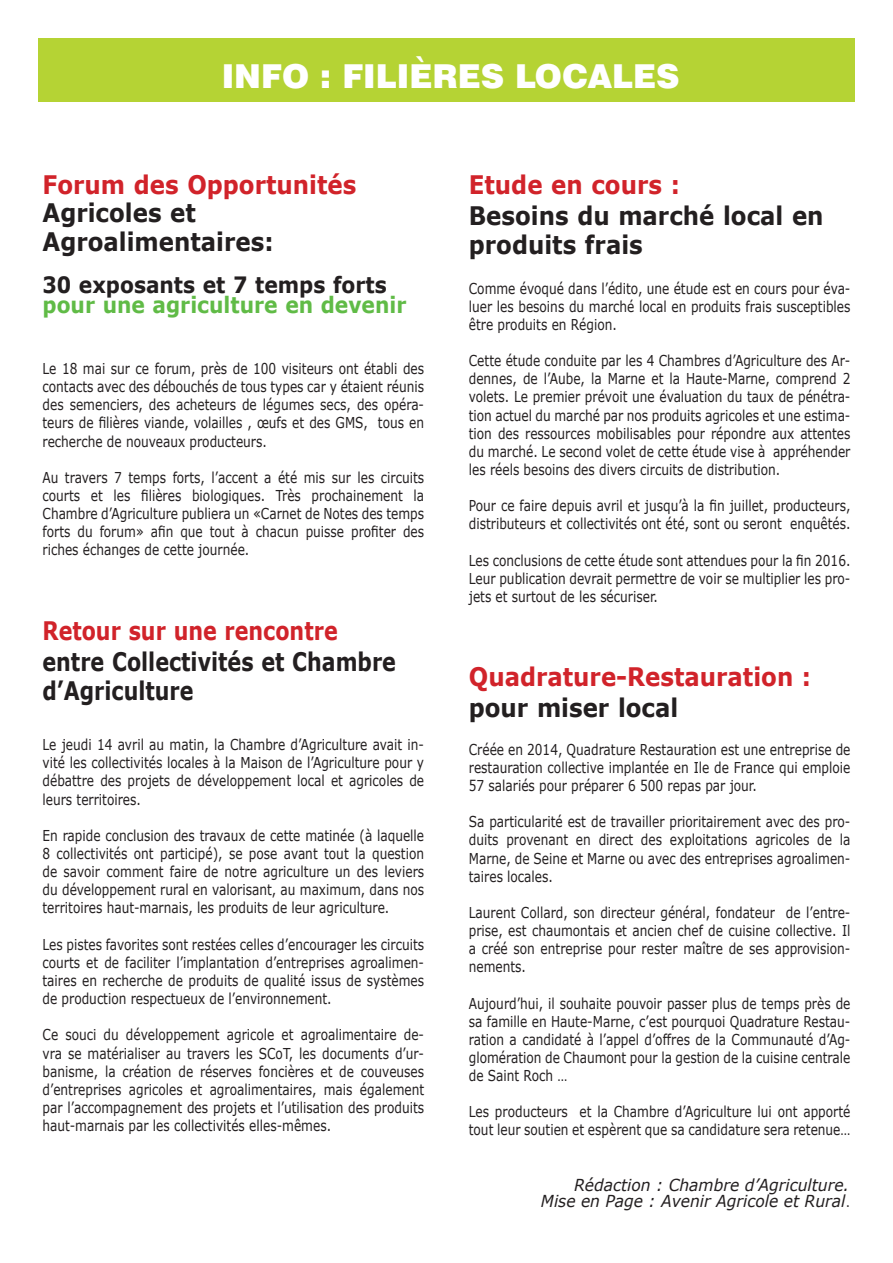
<style>
.page{position:relative;width:893px;height:1263px;background:#fff}
.page>*{position:absolute;margin:0;border:0;box-sizing:border-box;transform-origin:0 0}
.t1{font:900 33px "Swiss 721 BT";color:#fff}
.t2{font:700 25.5px/28.7px "Verdana";color:#231f20;scale:.9 1}
.t3{font:700 25.5px "Verdana";color:#d1232a;scale:.9 1}
.t4{font:700 25.5px/28.7px "Verdana";color:#231f20;scale:.81 1}
.t5{font:700 25.5px "Verdana";color:#d1232a;scale:.81 1}
.t6{font:700 22.5px "Verdana";color:#60bb46;scale:.9 1}
.t7{font:700 22.5px "Verdana";color:#231f20;scale:.9 1}
.t8{font:italic 16.5px/16.5px "Verdana";color:#231f20;text-align:right;scale:.94 1}
.t9{font:15px/18.1px "Verdana";color:#231f20;text-align:justify;scale:.81 1}
.s1{font-family:"Times";font-style:normal}
</style>
<div class="page">
<div style="left:38px;top:38px;width:817px;height:64px;background:#b5d334"></div>
<h1 class="t1" style="left:222px;top:56px;width:459px">INFO : FILIÈRES LOCALES</h1>
<h2 class="t3" style="left:43px;top:168px;width:350px">Forum des Opportunités</h2>
<h2 class="t2" style="left:43px;top:198px;width:258px">Agricoles et<br>Agroalimentaires:</h2>
<h3 class="t7" style="left:43px;top:270px;width:384px">30 exposants et 7 temps forts</h3>
<h3 class="t6" style="left:43px;top:291px;width:406px">pour une agriculture en devenir</h3>
<p class="t9" style="left:43px;top:359px;width:473px">Le 18 mai sur ce forum, près de 100 visiteurs ont établi des contacts avec des débouchés de tous types car y étaient réunis des semenciers, des acheteurs de légumes secs, des opéra&shy;teurs de filières viande, volailles , œufs et des GMS, tous en recherche de nouveaux producteurs.</p>
<p class="t9" style="left:43px;top:468px;width:473px">Au travers 7 temps forts, l’accent a été mis sur les circuits courts et les filières biologiques. Très prochainement la Chambre d’Agriculture publiera un «Carnet de Notes des temps forts du forum» afin que tout à chacun puisse profiter des riches échanges de cette journée.</p>
<h2 class="t5" style="left:43px;top:614px;width:366px">Retour sur une rencontre</h2>
<h2 class="t4" style="left:43px;top:646px;width:438px">entre Collectivités et Chambre d’Agriculture</h2>
<p class="t9" style="left:43px;top:735px;width:473px">Le jeudi 14 avril au matin, la Chambre d’Agriculture avait in&shy;vité les collectivités locales à la Maison de l’Agriculture pour y débattre des projets de développement local et agricoles de leurs territoires.</p>
<p class="t9" style="left:43px;top:826px;width:473px">En rapide conclusion des travaux de cette matinée (à laquelle 8 collectivités ont participé), se pose avant tout la question de savoir comment faire de notre agriculture un des leviers du développement rural en valorisant, au maximum, dans nos territoires haut-marnais, les produits de leur agriculture.</p>
<p class="t9" style="left:43px;top:935px;width:473px">Les pistes favorites sont restées celles d’encourager les circuits courts et de faciliter l’implantation d’entreprises agroalimen&shy;taires en recherche de produits de qualité issus de systèmes de production respectueux de l’environnement.</p>
<p class="t9" style="left:43px;top:1025px;width:473px">Ce souci du développement agricole et agroalimentaire de&shy;vra se matérialiser au travers les SCoT, les documents d’ur&shy;banisme, la création de réserves foncières et de couveuses d’entreprises agricoles et agroalimentaires, mais également par l’accompagnement des projets et l’utilisation des produits haut-marnais par les collectivités elles-mêmes.</p>
<h2 class="t3" style="left:469px;top:168px;width:236px">Etude en cours :</h2>
<h2 class="t2" style="left:469px;top:201px;width:396px">Besoins du marché local en produits frais</h2>
<p class="t9" style="left:469px;top:279px;width:473px">Comme évoqué dans l’édito, une étude est en cours pour éva&shy;luer les besoins du marché local en produits frais susceptibles être produits en Région.</p>
<p class="t9" style="left:469px;top:351px;width:473px">Cette étude conduite par les 4 Chambres d’Agriculture des Ar&shy;dennes, de l’Aube, la Marne et la Haute-Marne, comprend 2 volets. Le premier prévoit une évaluation du taux de pénétra&shy;tion actuel du marché par nos produits agricoles et une estima&shy;tion des ressources mobilisables pour répondre aux attentes du marché. Le second volet de cette étude vise à appréhender les réels besoins des divers circuits de distribution.</p>
<p class="t9" style="left:469px;top:496px;width:473px">Pour ce faire depuis avril et jusqu’à la fin juillet, producteurs, distributeurs et collectivités ont été, sont ou seront enquêtés.</p>
<p class="t9" style="left:469px;top:550px;width:473px">Les conclusions de cette étude sont attendues pour la fin 2016.<br>Leur publication devrait permettre de voir se multiplier les pro&shy;jets et surtout de les sécuriser.</p>
<h2 class="t3" style="left:469px;top:661px;width:382px">Quadrature-Restauration :</h2>
<h2 class="t2" style="left:469px;top:693px;width:234px">pour miser local</h2>
<p class="t9" style="left:469px;top:740px;width:473px">Créée en 2014, Quadrature Restauration est une entreprise de restauration collective implantée en Ile de France qui emploie 57 salariés pour préparer 6 500 repas par jour.</p>
<p class="t9" style="left:469px;top:812px;width:473px">Sa particularité est de travailler prioritairement avec des pro&shy;duits provenant en direct des exploitations agricoles de la Marne, de Seine et Marne ou avec des entreprises agroalimen&shy;taires locales.</p>
<p class="t9" style="left:469px;top:903px;width:473px">Laurent Collard, son directeur général, fondateur de l’entre&shy;prise, est chaumontais et ancien chef de cuisine collective. Il a créé son entreprise pour rester maître de ses approvision&shy;nements.</p>
<p class="t9" style="left:469px;top:993px;width:473px">Aujourd’hui, il souhaite pouvoir passer plus de temps près de sa famille en Haute-Marne, c’est pourquoi Quadrature Restau&shy;ration a candidaté à l’appel d’offres de la Communauté d’Ag&shy;glomération de Chaumont pour la gestion de la cuisine centrale de Saint Roch …</p>
<p class="t9" style="left:469px;top:1102px;width:473px">Les producteurs et la Chambre d’Agriculture lui ont apporté tout leur soutien et espèrent que sa candidature sera retenue…</p>
<p class="t8" style="left:541px;top:1176px;width:329px">Rédaction : Chambre d’Agriculture.<br>Mise en Page : Avenir Agricole et Rural<span class="s1">.</span></p>
</div>
